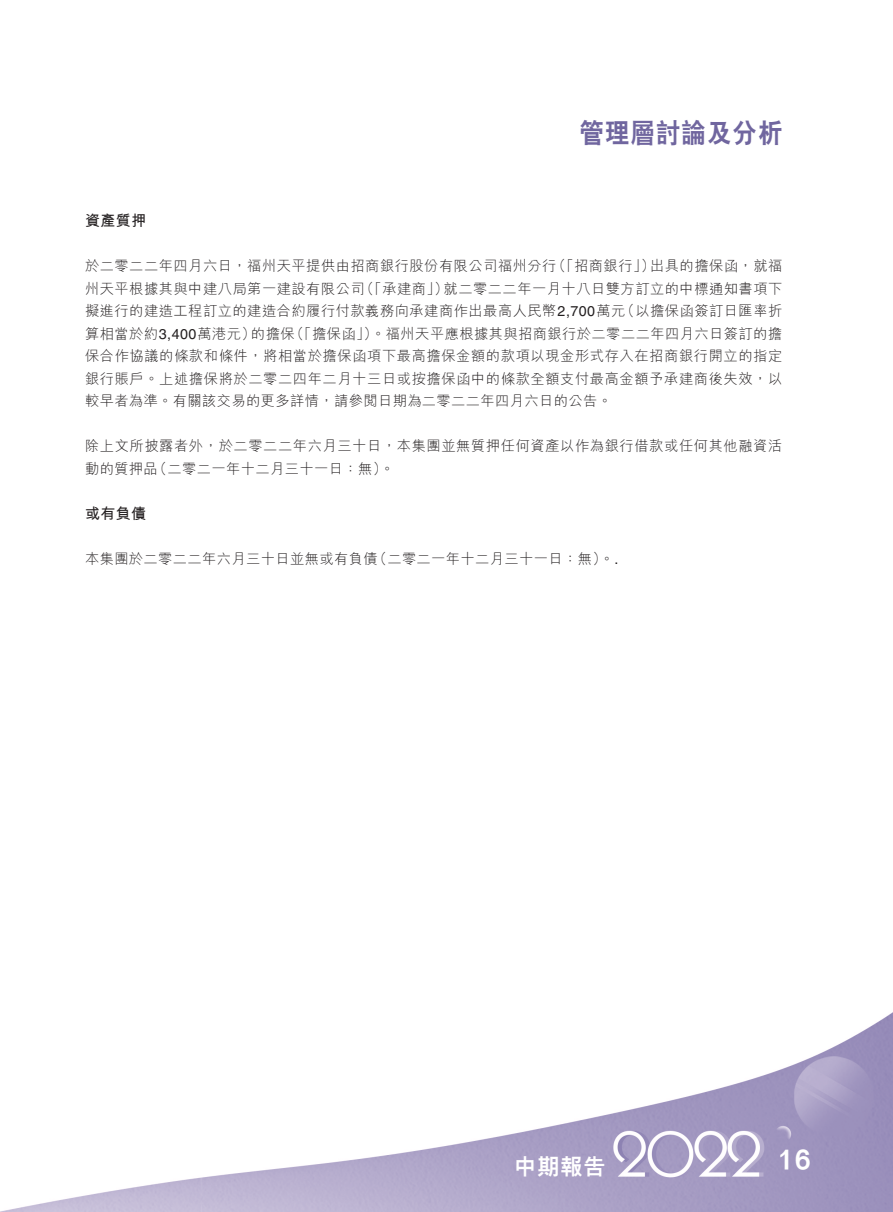
<style>
.page{position:relative;width:893px;height:1212px;background:#fff}
.page>*{position:absolute;margin:0;border:0;box-sizing:border-box;transform-origin:0 0}
.t1{font:800 27px "C Hei 2 HK";letter-spacing:.05em;color:#70669f;scale:.9 1}
.t2{font:800 27px "M Hei HK";color:#fff}
.t3{font:800 22.5px "M Hei HK";color:#fff}
.t4{font:700 15px "M Hei HK";letter-spacing:.03em;color:#231f20}
.t5{font:300 14.25px/22.5px "M Hei HK";letter-spacing:.03em;color:#231f20;text-align:justify}
.s1{font-family:"Helvetica LT Std";font-weight:400}
</style>
<div class="page">
<img style="left:0;top:1012px;width:893px;height:200px">
<h1 class="t1" style="left:579px;top:115px;width:227px">管理層討論及分析</h1>
<p class="t4" style="left:85px;top:210px;width:63px">資產質押</p>
<p class="t5" style="left:85px;top:254px;width:699px">於二零二二年四月六日，福州天平提供由招商銀行股份有限公司福州分行（「招商銀行」）出具的擔保函，就福州天平根據其與中建八局第一建設有限公司（「承建商」）就二零二二年一月十八日雙方訂立的中標通知書項下擬進行的建造工程訂立的建造合約履行付款義務向承建商作出最高人民幣<span class="s1">2,700</span>萬元（以擔保函簽訂日匯率折算相當於約<span class="s1">3,400</span>萬港元）的擔保（「擔保函」）。福州天平應根據其與招商銀行於二零二二年四月六日簽訂的擔保合作協議的條款和條件，將相當於擔保函項下最高擔保金額的款項以現金形式存入在招商銀行開立的指定銀行賬戶。上述擔保將於二零二四年二月十三日或按擔保函中的條款全額支付最高金額予承建商後失效，以較早者為準。有關該交易的更多詳情，請參閱日期為二零二二年四月六日的公告。</p>
<p class="t5" style="left:85px;top:434px;width:699px">除上文所披露者外，於二零二二年六月三十日，本集團並無質押任何資產以作為銀行借款或任何其他融資活動的質押品（二零二一年十二月三十一日：無）。</p>
<p class="t4" style="left:85px;top:502px;width:63px">或有負債</p>
<p class="t5" style="left:85px;top:547px;width:535px">本集團於二零二二年六月三十日並無或有負債（二零二一年十二月三十一日：無）。<span class="s1">.</span></p>
<h2 class="t3" style="left:514px;top:1155px;width:93px">中期報告</h2>
<h1 class="t2" style="left:777px;top:1146px;width:36px">16</h1>
</div>
